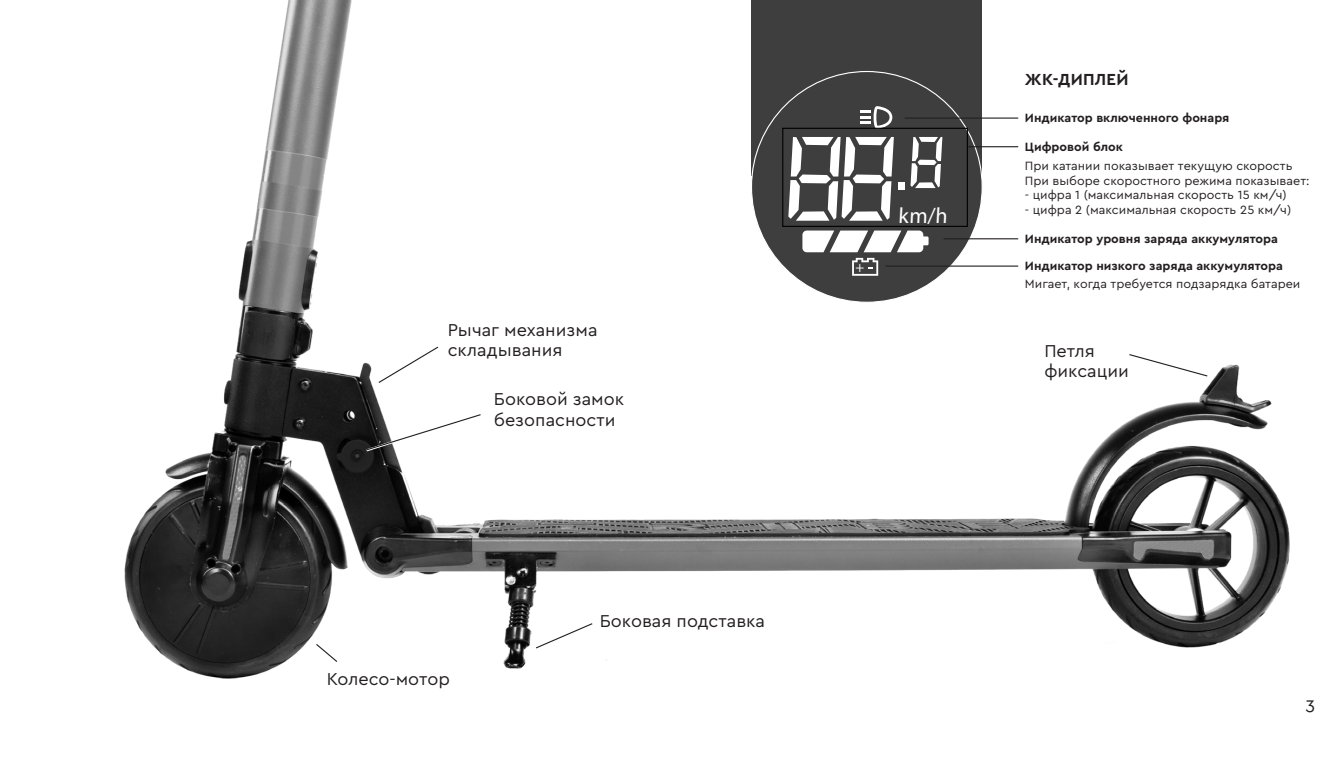
<style>
.page{position:relative;width:1340px;height:766px;background:#fff}
.page>*{position:absolute;margin:0;border:0;box-sizing:border-box;transform-origin:0 0}
.t1{font:22.05px "Myriad Pro";color:#fff}
.t2{font:18px/20.2px "Cera PRO";color:#231f20}
.t3{font:700 16.65px "Cera PRO";letter-spacing:.02em;color:#231f20}
.t4{font:14.85px "Myriad Pro";color:#fff}
.t5{font:12.6px/14.6px "Cera PRO";color:#231f20}
.t6{font:700 12.6px "Cera PRO";color:#231f20}
.s1{font-weight:700}
</style>
<div class="page">
<img style="left:124px;top:0;width:1166px;height:679px">
<svg style="left:364px;top:411px;width:119px;height:42px"></svg>
<svg style="left:377px;top:345px;width:62px;height:39px"></svg>
<svg style="left:534px;top:622px;width:59px;height:27px"></svg>
<div style="left:751px;top:0;width:231px;height:175px;background:#3e3e3f"></div>
<div style="left:751px;top:71px;width:231px;height:231px;background:#3e3e3f;border-radius:50%"></div>
<div style="left:898px;top:182px;width:6px;height:7px;background:#fff"></div>
<svg style="left:802px;top:230px;width:126px;height:22px"></svg>
<svg style="left:852px;top:258px;width:26px;height:18px"></svg>
<svg style="left:788px;top:137px;width:105px;height:84px"></svg>
<svg style="left:910px;top:137px;width:32px;height:51px"></svg>
<svg style="left:860px;top:106px;width:32px;height:22px"></svg>
<hr style="left:904px;top:117px;width:114px;height:2px;background:#231f20">
<hr style="left:967px;top:146px;width:51px;height:1px;background:#231f20">
<hr style="left:943px;top:238px;width:75px;height:1px;background:#231f20">
<hr style="left:885px;top:265px;width:133px;height:1px;background:#231f20">
<div style="left:782px;top:128px;width:185px;height:99px;border:1px solid #000"></div>
<svg style="left:315px;top:642px;width:23px;height:21px"></svg>
<svg style="left:1128px;top:353px;width:80px;height:24px"></svg>
<p class="t2" style="left:448px;top:318px;width:151px">Рычаг механизма складывания</p>
<p class="t2" style="left:494px;top:388px;width:132px">Боковой замок</p>
<p class="t2" style="left:494px;top:408px;width:123px">безопасности</p>
<p class="t2" style="left:327px;top:667px;width:125px">Колесо-мотор</p>
<p class="t2" style="left:600px;top:610px;width:167px">Боковая подставка</p>
<p class="t4" style="left:855px;top:258px;width:10px">+</p>
<h1 class="t1" style="left:898px;top:201px;width:52px">km/h</h1>
<p class="t3" style="left:1024px;top:68px;width:105px">ЖК-ДИПЛЕЙ</p>
<p class="t6" style="left:1025px;top:109px;width:206px">Индикатор включенного фонаря</p>
<p class="t6" style="left:1025px;top:138px;width:99px">Цифровой блок</p>
<p class="t5" style="left:1025px;top:158px;width:286px">При катании показывает текущую скорость<br>При выборе скоростного режима показывает:</p>
<p class="t5" style="left:1025px;top:187px;width:263px">- цифра 1 (максимальная скорость 15 км/ч)</p>
<p class="t5" style="left:1025px;top:202px;width:268px">- цифра 2 (максимальная скорость 25 км/ч)</p>
<p class="t6" style="left:1025px;top:230px;width:254px">Индикатор уровня заряда аккумулятора</p>
<p class="t5" style="left:1025px;top:256px;width:277px;line-height:18px"><span class="s1">Индикатор низкого заряда аккумулятора<br></span>Мигает, когда требуется подзарядка батареи</p>
<p class="t2" style="left:1044px;top:340px;width:52px">Петля</p>
<p class="t2" style="left:1044px;top:360px;width:86px">фиксации</p>
<p class="t2" style="left:1305px;top:693px;width:11px">3</p>
</div>
